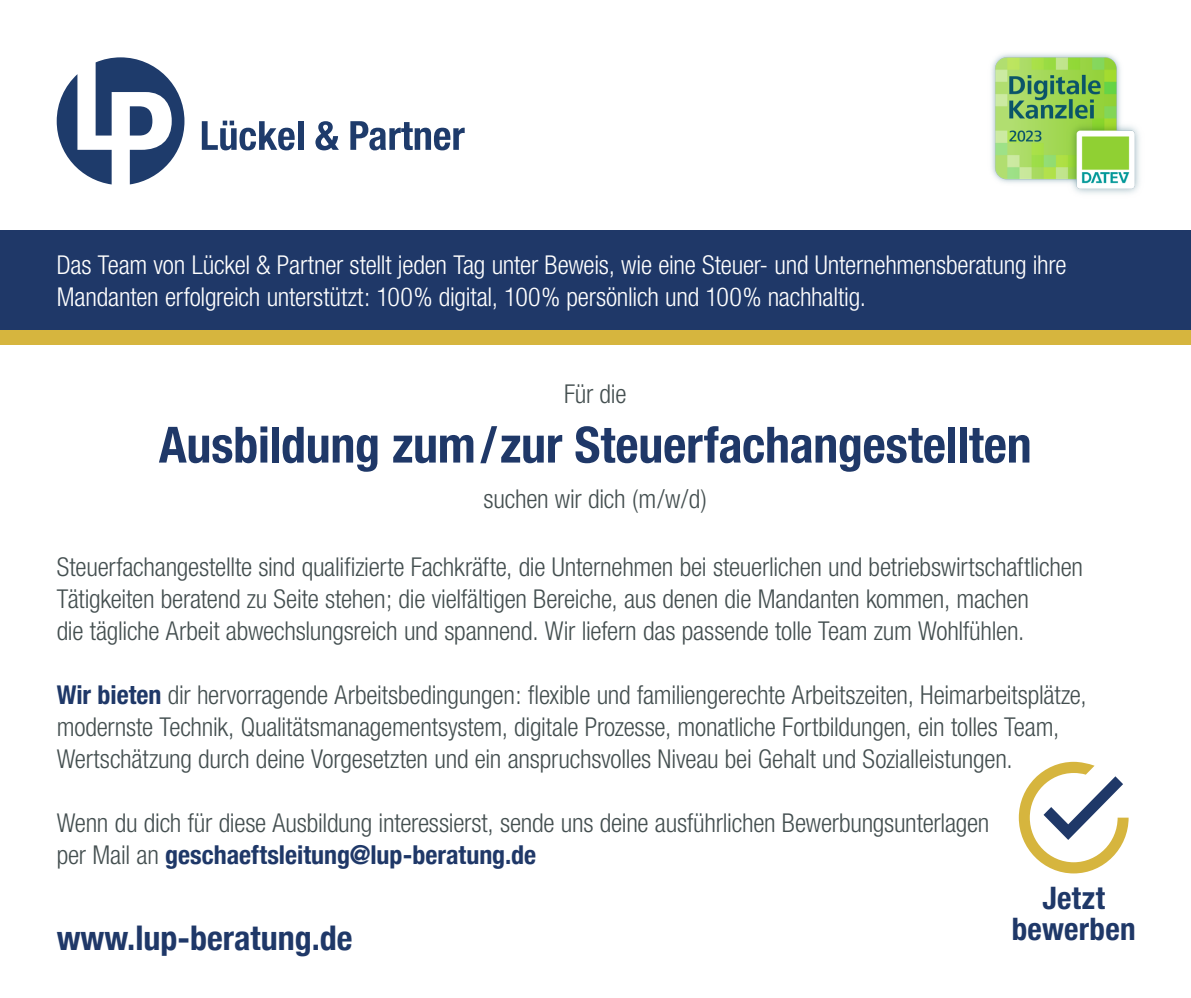
<style>
.page{position:relative;width:1191px;height:998px;background:#fff}
.page>*{position:absolute;margin:0;border:0;box-sizing:border-box;transform-origin:0 0}
.t1{font:700 condensed 50px "Helvetica Neue";letter-spacing:-.005em;color:#1f3868}
.t2{font:700 condensed 34px "Helvetica Neue";color:#1f3868}
.t3{font:700 condensed 31.2px/31.2px "Helvetica Neue";letter-spacing:.01em;color:#1f3868;text-align:center}
.t4{font:300 condensed 26px/32px "Helvetica Neue";letter-spacing:-.01em;color:#444f50}
.t5{font:300 condensed 26px/32px "Helvetica Neue";letter-spacing:-.01em;color:#fff}
.s1{font-weight:700;color:#1f3868}
</style>
<div class="page">
<svg style="left:202px;top:121px;width:93px;height:29px"></svg>
<div style="left:298px;top:121px;width:5px;height:29px;background:#1e3b6b"></div>
<svg style="left:315px;top:121px;width:24px;height:29px"></svg>
<svg style="left:350px;top:121px;width:115px;height:29px"></svg>
<svg style="left:57px;top:57px;width:127px;height:127px"></svg>
<div style="left:0;top:230px;width:1191px;height:106px;background:#1f3868"></div>
<div style="left:0;top:330px;width:1191px;height:14px;background:#d6b53e"></div>
<img style="left:991px;top:53px;width:149px;height:141px">
<svg style="left:1018px;top:762px;width:110px;height:111px"></svg>
<p class="t5" style="left:57px;top:248px;width:1011px">Das Team von Lückel &amp; Partner stellt jeden Tag unter Beweis, wie eine Steuer- und Unternehmensberatung ihre<br>Mandanten erfolgreich unterstützt: 100% digital, 100% persönlich und 100% nachhaltig.</p>
<p class="t4" style="left:564px;top:377px;width:64px">Für die</p>
<h1 class="t1" style="left:159px;top:414px;width:874px">Ausbildung zum/zur Steuerfachangestellten</h1>
<p class="t4" style="left:483px;top:483px;width:225px">suchen wir dich (m/w/d)</p>
<p class="t4" style="left:57px;top:551px;width:1028px">Steuerfachangestellte sind qualifizierte Fachkräfte, die Unternehmen bei steuerlichen und betriebswirtschaftlichen<br>Tätigkeiten beratend zu Seite stehen; die vielfältigen Bereiche, aus denen die Mandanten kommen, machen<br>die tägliche Arbeit abwechslungsreich und spannend. Wir liefern das passende tolle Team zum Wohlfühlen.</p>
<p class="t4" style="left:57px;top:679px;width:1031px"><span class="s1">Wir bieten</span> dir hervorragende Arbeitsbedingungen: flexible und familiengerechte Arbeitszeiten, Heimarbeitsplätze, modernste Technik, Qualitätsmanagementsystem, digitale Prozesse, monatliche Fortbildungen, ein tolles Team,<br>Wertschätzung durch deine Vorgesetzten und ein anspruchsvolles Niveau bei Gehalt und Sozialleistungen.</p>
<p class="t4" style="left:57px;top:807px;width:934px">Wenn du dich für diese Ausbildung interessierst, sende uns deine ausführlichen Bewerbungsunterlagen per Mail an <span class="s1">geschaeftsleitung@lup-beratung.de</span></p>
<h2 class="t2" style="left:57px;top:910px;width:297px">www.lup-beratung.de</h2>
<p class="t3" style="left:1011px;top:882px;width:125px">Jetzt bewerben</p>
</div>
